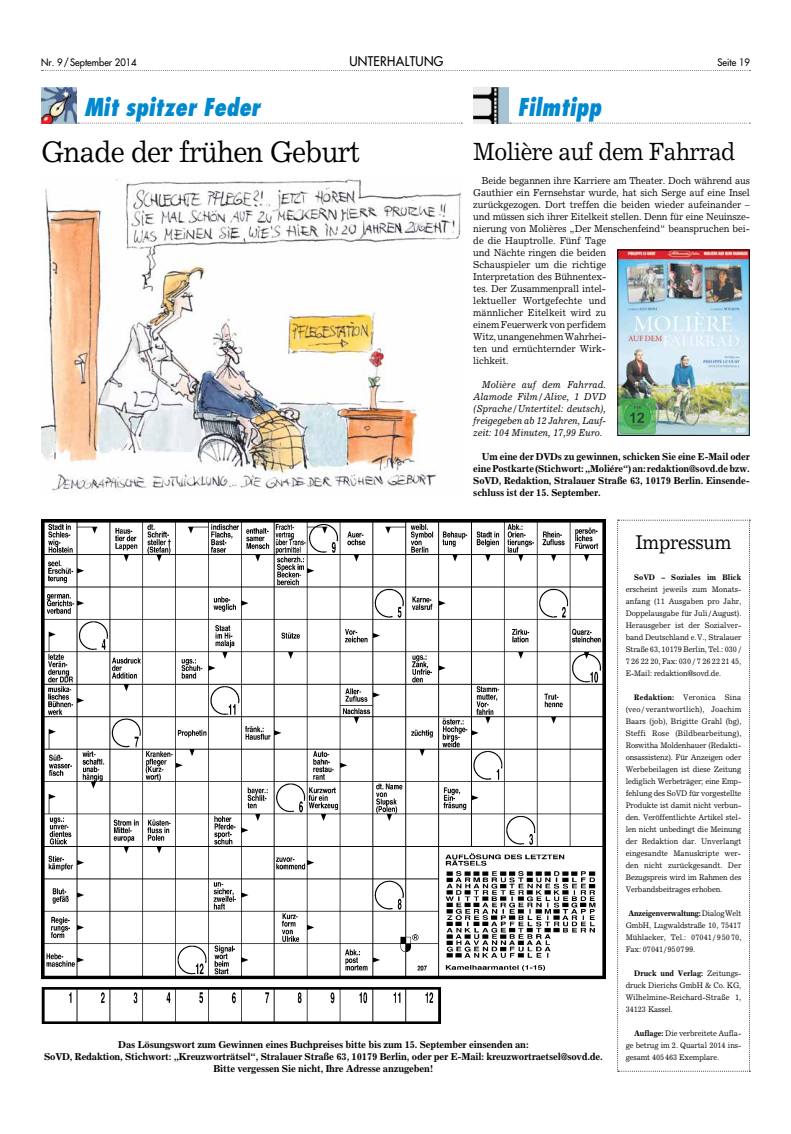
<style>
.page{position:relative;width:791px;height:1134px;background:#fff}
.page>*{position:absolute;margin:0;border:0;box-sizing:border-box;transform-origin:0 0}
.t1{font:30px "Excelsior";letter-spacing:-.025em;color:#000;scale:.93 1}
.t2{font:25px "Excelsior";letter-spacing:-.025em;color:#000;scale:.93 1}
.t3{font:italic 800 condensed 24px "Futura";color:#0089cf;scale:.93 1}
.t4{font:20px "Excelsior";letter-spacing:-.015em;color:#000;scale:.94 1}
.t5{font:13px "Futura";letter-spacing:.025em;color:#000;scale:.94 1}
.t6{font:10px/12px "Excelsior";letter-spacing:-.01em;color:#000;scale:.94 1}
.t7{font:700 10px/12px "Excelsior";letter-spacing:-.02em;color:#000;text-align:center;scale:.96 1}
.t8{font:700 10px/12px "Excelsior";letter-spacing:-.02em;color:#000;text-align:justify;scale:.94 1}
.t9{font:italic 10px/12px "Excelsior";letter-spacing:-.015em;color:#000;text-align:justify;scale:.94 1}
.t10{font:10px "Futura";color:#000;scale:.94 1}
.t11{font:8px/12px "Excelsior";letter-spacing:-.015em;color:#000;text-align:justify;scale:.94 1}
.t12{font:700 8px "Excelsior";letter-spacing:.005em;color:#000;scale:.94 1}
.s1{font-weight:700}
</style>
<div class="page">
<img style="left:41px;top:520px;width:565px;height:504px">
<svg style="left:617px;top:520px;width:133px;height:552px"></svg>
<img style="left:41px;top:88px;width:36px;height:36px">
<svg style="left:78px;top:123px;width:384px;height:1px"></svg>
<img style="left:41px;top:179px;width:420px;height:312px">
<svg style="left:510px;top:123px;width:240px;height:1px"></svg>
<img style="left:473px;top:88px;width:36px;height:36px">
<img style="left:619px;top:252px;width:128px;height:182px">
<svg style="left:42px;top:70px;width:708px;height:1px"></svg>
<p class="t10" style="left:41px;top:56px;width:103px">Nr. 9/September 2014</p>
<h3 class="t5" style="left:349px;top:52px;width:102px">UNTERHALTUNG</h3>
<p class="t10" style="left:717px;top:56px;width:36px">Seite 19</p>
<h3 class="t3" style="left:85px;top:92px;width:191px">Mit spitzer Feder</h3>
<h3 class="t3" style="left:517px;top:92px;width:92px">Filmtipp</h3>
<h1 class="t1" style="left:41px;top:134px;width:345px">Gnade der frühen Geburt</h1>
<h2 class="t2" style="left:473px;top:136px;width:283px">Molière auf dem Fahrrad</h2>
<p class="t6" style="left:473px;top:174px;width:296px;text-indent:9px">Beide begannen ihre Karriere am Theater. Doch während aus Gauthier ein Fernsehstar wurde, hat sich Serge auf eine Insel zurückgezogen. Dort treffen die beiden wieder aufeinander – und müssen sich ihrer Eitelkeit stellen. Denn für eine Neuinsze&shy;nierung von Molières „Der Menschenfeind“ beanspruchen bei&shy;de die Hauptrolle. Fünf Tage<br>und Nächte ringen die beiden<br>Schauspieler um die richtige<br>Interpretation des Bühnentex-<br>tes. Der Zusammenprall intel-<br>lektueller Wortgefechte und<br>männlicher Eitelkeit wird zu<br>einem Feuerwerk von perfidem<br>Witz, unangenehmen Wahrhei-<br>ten und ernüchternder Wirk-<br>lichkeit.</p>
<p class="t9" style="left:473px;top:378px;width:143px;text-indent:9px">Molière auf dem Fahrrad.<br>Alamode Film/Alive, 1 DVD (Sprache/Untertitel: deutsch), freigegeben ab 12 Jahren, Lauf&shy;zeit: 104 Minuten, 17,99 Euro.</p>
<p class="t8" style="left:473px;top:450px;width:296px;text-indent:9px">Um eine der DVDs zu gewinnen, schicken Sie eine E-Mail oder eine Postkarte (Stichwort: „Moliére“) an: redaktion@sovd.de bzw.<br>SoVD, Redaktion, Stralauer Straße 63, 10179 Berlin. Einsende&shy;schluss ist der 15. September.</p>
<p class="t7" style="left:44px;top:1038px;width:584px">Das Lösungswort zum Gewinnen eines Buchpreises bitte bis zum 15. September einsenden an:<br>SoVD, Redaktion, Stichwort: „Kreuzworträtsel“, Stralauer Straße 63, 10179 Berlin, oder per E-Mail: kreuzwortraetsel@sovd.de.<br>Bitte vergessen Sie nicht, Ihre Adresse anzugeben!</p>
<h3 class="t4" style="left:635px;top:531px;width:104px">Impressum</h3>
<p class="t12" style="left:634px;top:572px;width:115px">SoVD – Soziales im Blick</p>
<p class="t11" style="left:626px;top:583px;width:125px">erscheint jeweils zum Monats&shy;anfang (11 Ausgaben pro Jahr, Doppelausgabe für Juli/August).<br>Herausgeber ist der Sozialver&shy;band Deutschland e.V., Stralauer Straße 63, 10179 Berlin, Tel.: 030 / 7 26 22 20, Fax: 030 / 7 26 22 21 45, E-Mail: redaktion@sovd.de.</p>
<p class="t11" style="left:626px;top:691px;width:125px;text-indent:9px"><span class="s1">Redaktion:</span> Veronica Sina (veo / verantwortlich), Joachim Baars (job), Brigitte Grahl (bg), Steffi Rose (Bildbearbeitung), Roswitha Moldenhauer (Redakti&shy;onsassistenz). Für Anzeigen oder Werbebeilagen ist diese Zeitung lediglich Werbeträger; eine Emp&shy;fehlung des SoVD für vorgestellte Produkte ist damit nicht verbun&shy;den. Veröffentlichte Artikel stel&shy;len nicht unbedingt die Meinung der Redaktion dar. Unverlangt eingesandte Manuskripte wer&shy;den nicht zurückgesandt. Der Bezugspreis wird im Rahmen des Verbandsbeitrages erhoben.</p>
<p class="t11" style="left:626px;top:907px;width:125px;text-indent:3px"><span class="s1">Anzeigenverwaltung:</span> Dialog Welt GmbH, Lugwaldstraße 10, 75417<br>Mühlacker, Tel.: 07041/95070, Fax: 07041/950799.</p>
<p class="t11" style="left:626px;top:967px;width:125px;text-indent:9px"><span class="s1">Druck und Verlag:</span> Zeitungs&shy;druck Dierichs GmbH &amp; Co. KG, Wilhelmine-Reichard-Straße 1, 34123 Kassel.</p>
<p class="t11" style="left:626px;top:1027px;width:125px;text-indent:8px"><span class="s1">Auflage:</span> Die verbreitete Aufla&shy;ge betrug im 2. Quartal 2014 ins&shy;gesamt 405463 Exemplare.</p>
</div>
